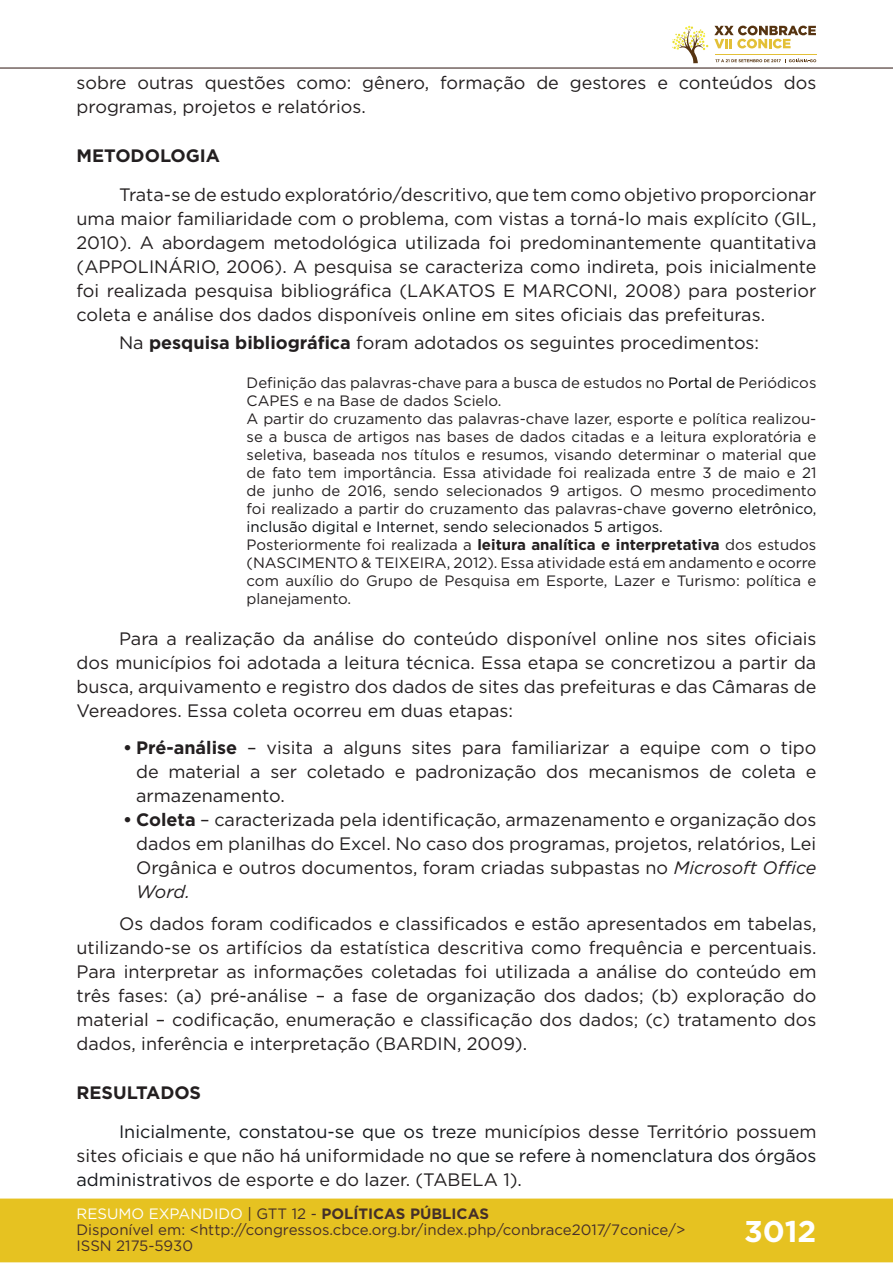
<style>
.page{position:relative;width:893px;height:1263px;background:#fff}
.page>*{position:absolute;margin:0;border:0;box-sizing:border-box;transform-origin:0 0}
.t1{font:700 30px "Gotham";color:#fff}
.t2{font:18px/24px "Gotham";color:#231f20;text-align:justify}
.t3{font:18px/39px "Gotham";color:#15181c}
.t4{font:700 18px "Gotham";color:#231f20}
.t5{font:15px/18px "Gotham";color:#231f20}
.t6{font:15px/16px "Gotham";color:#462f2a}
.s1{font-weight:700}
.s2{color:#000001}
.s3{color:#0c0f12}
.s4{font-style:italic}
.s5{font-weight:700;color:#231f20}
.s6{color:#231f20}
.s7{color:#15181c}
.s8{color:#fff}
.s9{color:#442f2a}
.s10{font-weight:700;color:#442f2a}
</style>
<div class="page">
<div style="left:0;top:1198px;width:893px;height:64px;background:#e6c221;border:2px solid #e6c221"></div>
<hr style="left:0;top:67px;width:893px;height:2px;background:#442f2a">
<svg style="left:672px;top:26px;width:144px;height:37px"></svg>
<p class="t2" style="left:77px;top:71px;width:741px">sobre outras questões como: gênero, formação de gestores e conteúdos dos programas, projetos e relatórios.</p>
<p class="t4" style="left:77px;top:143px;width:145px">METODOLOGIA</p>
<p class="t2" style="left:77px;top:182px;width:741px;text-indent:43px">Trata-se de estudo exploratório/descritivo, que tem como objetivo proporcionar uma maior familiaridade com o problema, com vistas a torná-lo mais explícito (GIL, 2010). A abordagem metodológica utilizada foi predominantemente quantitativa (APPOLINÁRIO, 2006). A pesquisa se caracteriza como indireta, pois inicialmente foi realizada pesquisa bibliográfica (LAKATOS E MARCONI, 2008) para posterior coleta e análise dos dados disponíveis online em sites oficiais das prefeituras.</p>
<p class="t2" style="left:119px;top:330px;width:642px">Na <span class="s1">pesquisa bibliográfica</span> foram adotados os seguintes procedimentos:</p>
<p class="t5" style="left:247px;top:373px;width:571px">Definição das palavras-chave para a busca de estudos no <span class="s2">Portal de</span> Periódicos CAPES e na Base de dados Scielo.<br>A partir do cruzamento das palavras-chave lazer, esporte e política realizou&shy;se a busca de artigos nas bases de dados citadas e a leitura exploratória e seletiva, baseada nos títulos e resumos, visando determinar o material que de fato tem importância. Essa atividade foi realizada entre 3 de maio e 21 de junho de 2016, sendo selecionados 9 artigos. O mesmo procedimento foi realizado a partir do cruzamento das palavras-chave <span class="s3">governo eletrônico, inclusão digital e Internet, sendo selecionados 5 artigos.<br></span>Posteriormente foi realizada a <span class="s1">leitura analítica e interpretativa</span> dos estudos (NASCIMENTO &amp; TEIXEIRA, 2012). Essa atividade está em andamento e ocorre com auxílio do Grupo de Pesquisa em Esporte, Lazer e Turismo: política e planejamento.</p>
<p class="t2" style="left:77px;top:626px;width:741px;text-indent:43px">Para a realização da análise do conteúdo disponível online nos sites oficiais dos municípios foi adotada a leitura técnica. Essa etapa se concretizou a partir da busca, arquivamento e registro dos dados de sites das prefeituras e das Câmaras de Vereadores. Essa coleta ocorreu em duas etapas:</p>
<p class="t2" style="left:136px;top:735px;width:682px;text-indent:-13px"><span class="s1">• Pré-análise</span> – visita a alguns sites para familiarizar a equipe com o tipo de material a ser coletado e padronização dos mecanismos de coleta e armazenamento.</p>
<p class="t2" style="left:136px;top:807px;width:682px;text-indent:-13px"><span class="s1">• Coleta</span> – caracterizada pela identificação, armazenamento e organização dos dados em planilhas do Excel. No caso dos programas, projetos, relatórios, Lei Orgânica e outros documentos, foram criadas subpastas no <span class="s4">Microsoft Office Word.</span></p>
<p class="t2" style="left:77px;top:912px;width:741px;text-indent:43px">Os dados foram codificados e classificados e estão apresentados em tabelas, utilizando-se os artifícios da estatística descritiva como frequência e percentuais.<br>Para interpretar as informações coletadas foi utilizada a análise do conteúdo em três fases: (a) pré-análise – a fase de organização dos dados; (b) exploração do material – codificação, enumeração e classificação dos dados; (c) tratamento dos dados, inferência e interpretação (BARDIN, 2009).</p>
<p class="t3" style="left:119px;top:1072px;width:699px;text-indent:-43px"><span class="s5">RESULTADOS<br></span>Inicialmente, constatou-se que os treze <span class="s6">municípios desse Território possuem</span></p>
<p class="t2" style="left:77px;top:1143px;width:741px">sites oficiais e que não há uniformidade n<span class="s7">o que se refere à nomenclatura dos órgãos administrativos</span> de esporte e do lazer. (TABELA 1).</p>
<p class="t6" style="left:77px;top:1205px;width:610px"><span class="s8">RESUMO EXPANDIDO</span> <span class="s9">| GTT 12 -</span> <span class="s10">POLÍTICAS PÚBLICAS<br></span>Disponível em: &lt;http://congressos.cbce.org.br/index.php/conbrace2017/7conice/&gt;<br>ISSN 2175-5930</p>
<h1 class="t1" style="left:744px;top:1212px;width:74px">3012</h1>
</div>
